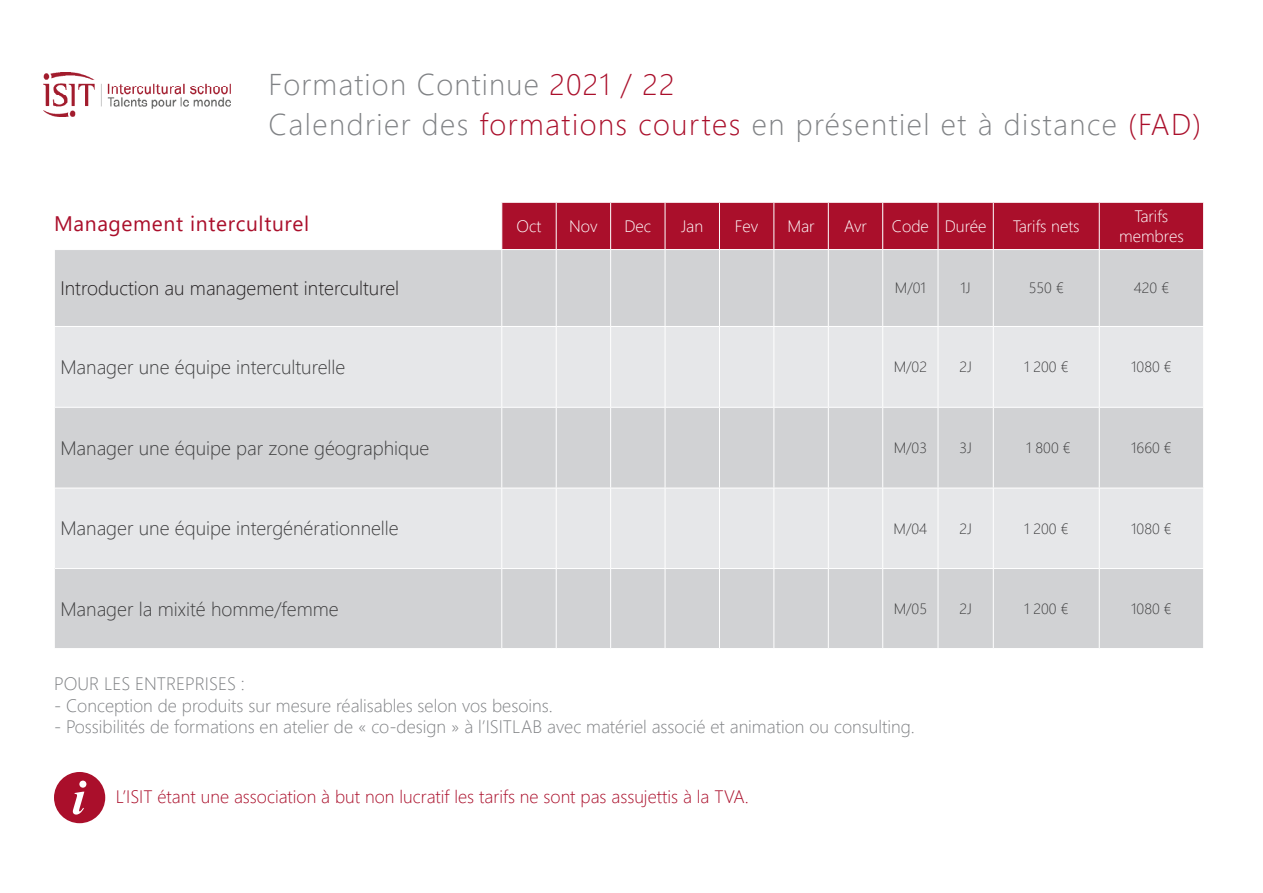
<style>
.page{position:relative;width:1263px;height:893px;background:#fff}
.page>*{position:absolute;margin:0;border:0;box-sizing:border-box;transform-origin:0 0}
.t1{font:300 30px/40.5px "Segoe UI";letter-spacing:.05em;color:#808285}
.t2{font:21px "Segoe UI";letter-spacing:.03em;color:#aa0f2b}
.t3{font:300 19.5px "Segoe UI";color:#3e3e3f}
.t4{font:300 19.5px "Segoe UI";color:#231f20}
.t5{font:300 18px "Segoe UI";color:#808285}
.t6{font:300 18px "Segoe UI";color:#aa0f2b}
.t7{font:300 16.5px/19.8px "Segoe UI";color:#fff;text-align:center}
.t8{font:300 15px "Segoe UI";color:#3e3e3f}
.s1{color:#aa0f2b}
</style>
<div class="page">
<img style="left:44px;top:73px;width:187px;height:44px">
<div style="left:502px;top:203px;width:701px;height:46px;background:#aa0f2b"></div>
<div style="left:55px;top:250px;width:1148px;height:76px;background:#d1d2d4"></div>
<div style="left:55px;top:327px;width:1148px;height:80px;background:#e6e7e9"></div>
<div style="left:55px;top:408px;width:1148px;height:80px;background:#d1d2d4"></div>
<div style="left:55px;top:489px;width:1148px;height:79px;background:#e6e7e9"></div>
<div style="left:54px;top:568px;width:448px;height:80px;background:#d1d2d4"></div>
<div style="left:502px;top:569px;width:701px;height:79px;background:#d1d2d4"></div>
<hr style="left:773px;top:250px;width:1px;height:76px;background:#fff">
<hr style="left:828px;top:250px;width:1px;height:76px;background:#fff">
<hr style="left:882px;top:250px;width:1px;height:76px;background:#fff">
<hr style="left:938px;top:250px;width:1px;height:76px;background:#fff">
<hr style="left:993px;top:250px;width:1px;height:76px;background:#fff">
<hr style="left:1099px;top:250px;width:1px;height:76px;background:#fff">
<hr style="left:501px;top:327px;width:1px;height:80px;background:#fff">
<hr style="left:556px;top:327px;width:1px;height:80px;background:#fff">
<hr style="left:610px;top:327px;width:1px;height:80px;background:#fff">
<hr style="left:665px;top:327px;width:1px;height:80px;background:#fff">
<hr style="left:719px;top:327px;width:1px;height:80px;background:#fff">
<hr style="left:773px;top:327px;width:1px;height:80px;background:#fff">
<hr style="left:828px;top:327px;width:1px;height:80px;background:#fff">
<hr style="left:882px;top:327px;width:1px;height:80px;background:#fff">
<hr style="left:938px;top:327px;width:1px;height:80px;background:#fff">
<hr style="left:993px;top:327px;width:1px;height:80px;background:#fff">
<hr style="left:1099px;top:327px;width:1px;height:80px;background:#fff">
<hr style="left:501px;top:408px;width:1px;height:80px;background:#fff">
<hr style="left:556px;top:408px;width:1px;height:80px;background:#fff">
<hr style="left:610px;top:408px;width:1px;height:80px;background:#fff">
<hr style="left:665px;top:408px;width:1px;height:80px;background:#fff">
<hr style="left:719px;top:408px;width:1px;height:80px;background:#fff">
<hr style="left:773px;top:408px;width:1px;height:80px;background:#fff">
<hr style="left:828px;top:408px;width:1px;height:80px;background:#fff">
<hr style="left:882px;top:408px;width:1px;height:80px;background:#fff">
<hr style="left:938px;top:408px;width:1px;height:80px;background:#fff">
<hr style="left:993px;top:408px;width:1px;height:80px;background:#fff">
<hr style="left:1099px;top:408px;width:1px;height:80px;background:#fff">
<hr style="left:501px;top:488px;width:1px;height:80px;background:#fff">
<hr style="left:556px;top:488px;width:1px;height:80px;background:#fff">
<hr style="left:610px;top:488px;width:1px;height:80px;background:#fff">
<hr style="left:665px;top:488px;width:1px;height:80px;background:#fff">
<hr style="left:719px;top:488px;width:1px;height:80px;background:#fff">
<hr style="left:773px;top:488px;width:1px;height:80px;background:#fff">
<hr style="left:828px;top:488px;width:1px;height:80px;background:#fff">
<hr style="left:882px;top:488px;width:1px;height:80px;background:#fff">
<hr style="left:938px;top:488px;width:1px;height:80px;background:#fff">
<hr style="left:993px;top:488px;width:1px;height:80px;background:#fff">
<hr style="left:1099px;top:488px;width:1px;height:80px;background:#fff">
<hr style="left:501px;top:569px;width:1px;height:79px;background:#fff">
<hr style="left:556px;top:569px;width:1px;height:79px;background:#fff">
<hr style="left:610px;top:569px;width:1px;height:79px;background:#fff">
<hr style="left:665px;top:569px;width:1px;height:79px;background:#fff">
<hr style="left:719px;top:569px;width:1px;height:79px;background:#fff">
<hr style="left:773px;top:569px;width:1px;height:79px;background:#fff">
<hr style="left:828px;top:569px;width:1px;height:79px;background:#fff">
<hr style="left:882px;top:569px;width:1px;height:79px;background:#fff">
<hr style="left:938px;top:569px;width:1px;height:79px;background:#fff">
<hr style="left:993px;top:569px;width:1px;height:79px;background:#fff">
<hr style="left:1099px;top:569px;width:1px;height:79px;background:#fff">
<hr style="left:556px;top:203px;width:1px;height:46px;background:#fff">
<hr style="left:610px;top:203px;width:1px;height:46px;background:#fff">
<hr style="left:665px;top:203px;width:1px;height:46px;background:#fff">
<hr style="left:719px;top:203px;width:1px;height:46px;background:#fff">
<hr style="left:773px;top:203px;width:1px;height:46px;background:#fff">
<hr style="left:828px;top:203px;width:1px;height:46px;background:#fff">
<hr style="left:882px;top:203px;width:1px;height:46px;background:#fff">
<hr style="left:938px;top:203px;width:1px;height:46px;background:#fff">
<hr style="left:993px;top:203px;width:1px;height:46px;background:#fff">
<hr style="left:1099px;top:203px;width:1px;height:46px;background:#fff">
<hr style="left:54px;top:568px;width:1px;height:80px;background:#fff">
<hr style="left:55px;top:568px;width:447px;height:1px;background:#fff">
<hr style="left:501px;top:250px;width:1px;height:76px;background:#fff">
<hr style="left:556px;top:250px;width:1px;height:76px;background:#fff">
<hr style="left:610px;top:250px;width:1px;height:76px;background:#fff">
<hr style="left:665px;top:250px;width:1px;height:76px;background:#fff">
<hr style="left:719px;top:250px;width:1px;height:76px;background:#fff">
<div style="left:54px;top:772px;width:51px;height:51px;background:#aa0f2b;border-radius:50%"></div>
<svg style="left:73px;top:781px;width:13px;height:34px"></svg>
<h1 class="t1" style="left:268px;top:61px;width:934px">Formation Continue <span class="s1">2021 / 22<br></span>Calendrier des <span class="s1">formations courtes</span> en présentiel et à distance <span class="s1">(FAD)</span></h1>
<p class="t2" style="left:54px;top:204px;width:257px">Management interculturel</p>
<p class="t7" style="left:517px;top:215px;width:26px">Oct</p>
<p class="t7" style="left:569px;top:215px;width:30px">Nov</p>
<p class="t7" style="left:624px;top:215px;width:28px">Dec</p>
<p class="t7" style="left:681px;top:215px;width:23px">Jan</p>
<p class="t7" style="left:735px;top:215px;width:25px">Fev</p>
<p class="t7" style="left:787px;top:215px;width:29px">Mar</p>
<p class="t7" style="left:844px;top:215px;width:24px">Avr</p>
<p class="t7" style="left:892px;top:215px;width:96px">Code Durée</p>
<p class="t7" style="left:1013px;top:215px;width:68px">Tarifs nets</p>
<p class="t7" style="left:1119px;top:205px;width:66px">Tarifs membres</p>
<p class="t4" style="left:60px;top:270px;width:340px">Introduction au management interculturel</p>
<p class="t8" style="left:895px;top:274px;width:33px">M/01</p>
<p class="t8" style="left:960px;top:274px;width:12px">1J</p>
<p class="t8" style="left:1029px;top:274px;width:37px">550 €</p>
<p class="t8" style="left:1134px;top:274px;width:37px">420 €</p>
<p class="t3" style="left:60px;top:349px;width:287px">Manager une équipe interculturelle</p>
<p class="t8" style="left:894px;top:353px;width:35px">M/02</p>
<p class="t8" style="left:959px;top:353px;width:14px">2J</p>
<p class="t8" style="left:1024px;top:353px;width:46px">1 200 €</p>
<p class="t8" style="left:1131px;top:353px;width:42px">1080 €</p>
<p class="t3" style="left:60px;top:429px;width:371px">Manager une équipe par zone géographique</p>
<p class="t8" style="left:894px;top:434px;width:35px">M/03</p>
<p class="t8" style="left:959px;top:434px;width:14px">3J</p>
<p class="t8" style="left:1026px;top:434px;width:46px">1 800 €</p>
<p class="t8" style="left:1131px;top:434px;width:42px">1660 €</p>
<p class="t3" style="left:60px;top:510px;width:340px">Manager une équipe intergénérationnelle</p>
<p class="t8" style="left:893px;top:514px;width:35px">M/04</p>
<p class="t8" style="left:959px;top:514px;width:14px">2J</p>
<p class="t8" style="left:1024px;top:514px;width:46px">1 200 €</p>
<p class="t8" style="left:1131px;top:514px;width:42px">1080 €</p>
<p class="t3" style="left:60px;top:590px;width:280px">Manager la mixité homme/femme</p>
<p class="t8" style="left:894px;top:594px;width:35px">M/05</p>
<p class="t8" style="left:959px;top:594px;width:14px">2J</p>
<p class="t8" style="left:1024px;top:594px;width:46px">1 200 €</p>
<p class="t8" style="left:1131px;top:594px;width:42px">1080 €</p>
<p class="t5" style="left:54px;top:667px;width:192px">POUR LES ENTREPRISES :</p>
<p class="t5" style="left:54px;top:688px;width:500px">- Conception de produits sur mesure réalisables selon vos besoins.</p>
<p class="t5" style="left:54px;top:710px;width:862px">- Possibilités de formations en atelier de « co-design » à l’ISITLAB avec matériel associé et animation ou consulting.</p>
<p class="t6" style="left:116px;top:780px;width:634px">L’ISIT étant une association à but non lucratif les tarifs ne sont pas assujettis à la TVA.</p>
</div>
